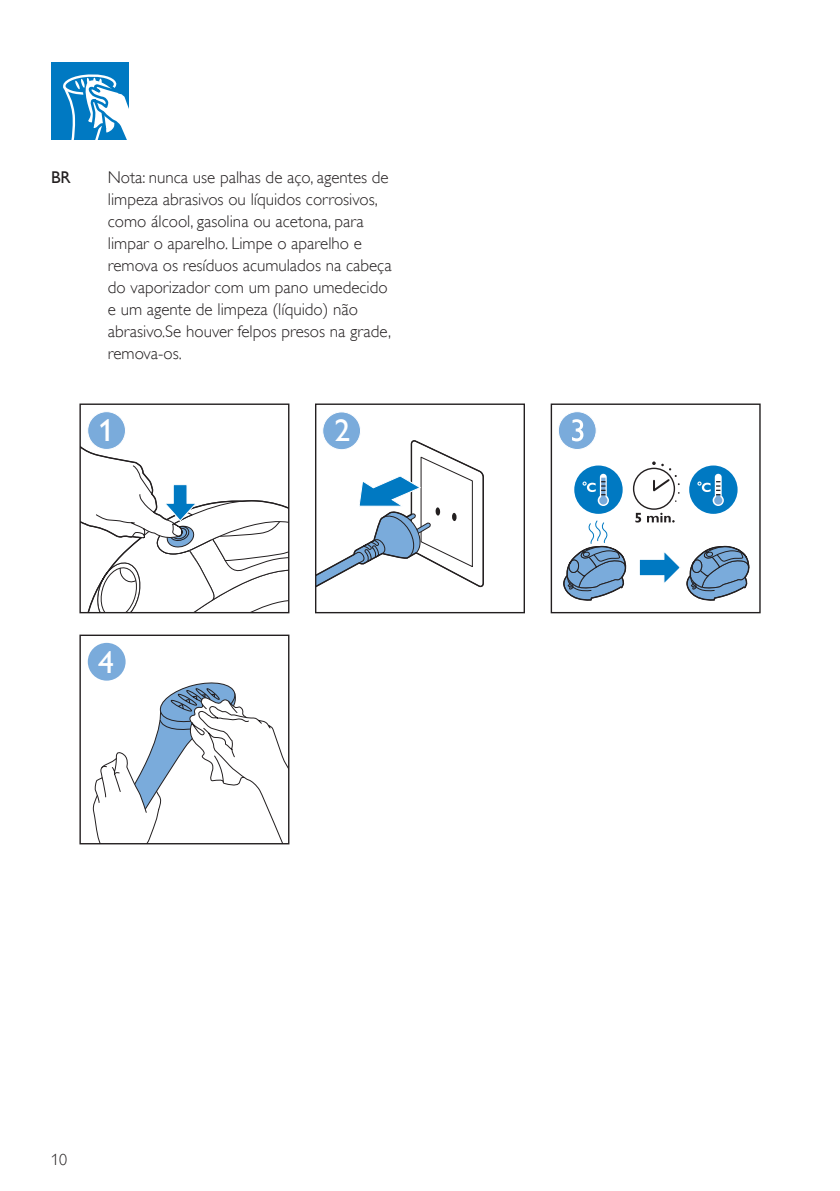
<style>
.page{position:relative;width:840px;height:1191px;background:#fff}
.page>*{position:absolute;margin:0;border:0;box-sizing:border-box;transform-origin:0 0}
.t1{font:31.8px "Gill Alt One";color:#fff}
.t2{font:17px/22px "Gill Sans Alt One WGL Light";color:#231f20}
.t3{font:17px "Gill Sans Alt One WGL";color:#231f20}
.t4{font:16px "Gill Sans Alt One WGL Light";color:#231f20}
</style>
<div class="page">
<div style="left:51px;top:62px;width:77px;height:77px;background:#0079c2"></div>
<svg style="left:63px;top:74px;width:65px;height:65px"></svg>
<svg style="left:550px;top:403px;width:211px;height:211px"></svg>
<svg style="left:79px;top:403px;width:211px;height:211px"></svg>
<svg style="left:79px;top:634px;width:211px;height:211px"></svg>
<svg style="left:315px;top:403px;width:210px;height:211px"></svg>
<p class="t3" style="left:51px;top:166px;width:21px">BR</p>
<p class="t2" style="left:108px;top:167px;width:285px">Nota: nunca use palhas de aço, agentes de limpeza abrasivos ou líquidos corrosivos, como álcool, gasolina ou acetona, para limpar o aparelho. Limpe o aparelho e remova os resíduos acumulados na cabeça do vaporizador com um pano umedecido e um agente de limpeza (líquido) não abrasivo.Se houver felpos presos na grade, remova-os.</p>
<h1 class="t1" style="left:98px;top:412px;width:17px">1</h1>
<h1 class="t1" style="left:98px;top:643px;width:17px">4</h1>
<p class="t4" style="left:51px;top:1149px;width:18px">10</p>
<h1 class="t1" style="left:334px;top:412px;width:17px">2</h1>
</div>
